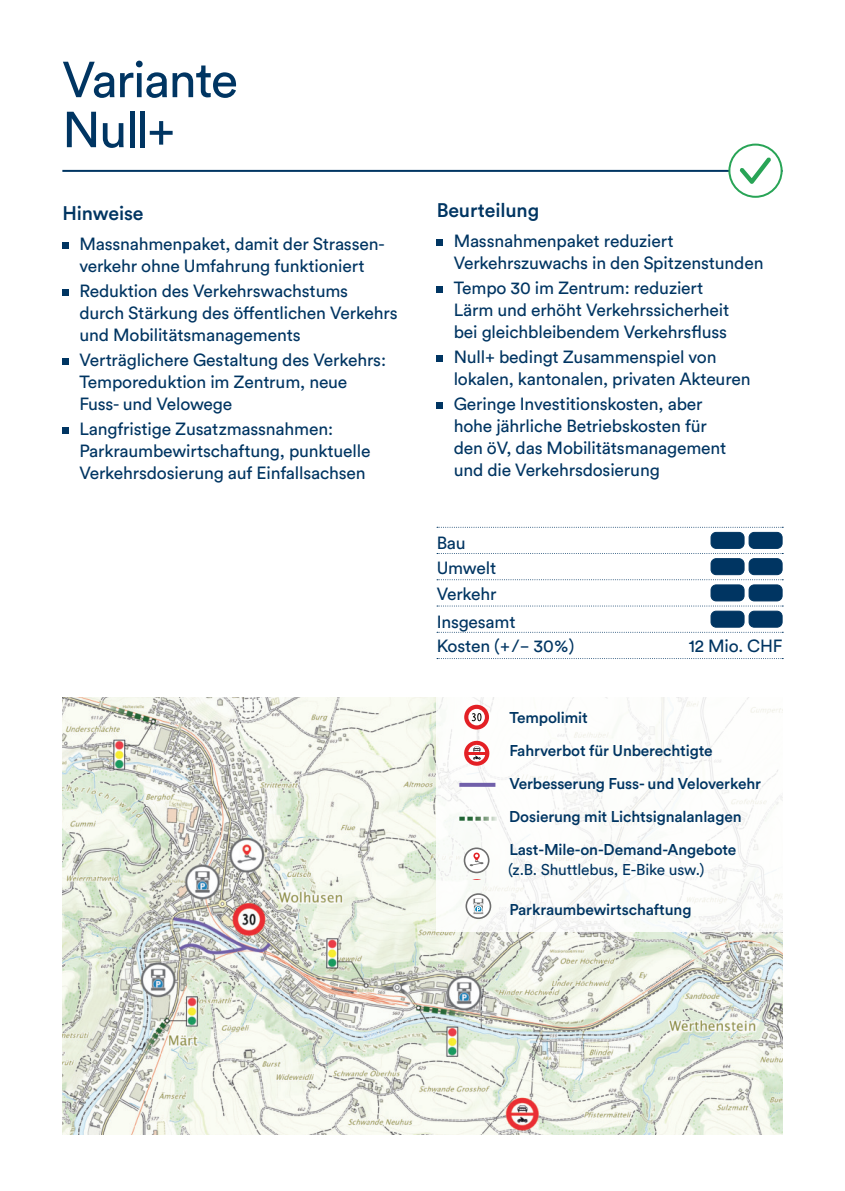
<style>
.page{position:relative;width:845px;height:1191px;background:#fff}
.page>*{position:absolute;margin:0;border:0;box-sizing:border-box;transform-origin:0 0}
.t1{font:50px/50px "Circular Std";letter-spacing:-.03em;color:#003562}
.t2{font:500 19.6px "Circular Std";letter-spacing:-.005em;color:#003562}
.t3{font:17.6px/22px "Circular Std";letter-spacing:-.01em;color:#003562}
.t4{font:500 15.6px/32.8px "Circular Std";letter-spacing:-.01em;color:#003562}
.t5{font:15.6px "Circular Std";letter-spacing:-.01em;color:#003562}
</style>
<div class="page">
<hr style="left:62px;top:170px;width:720px;height:2px;background:#003562">
<div style="left:62px;top:242px;width:7px;height:6px;background:#003562"></div>
<div style="left:62px;top:289px;width:7px;height:6px;background:#003562"></div>
<div style="left:62px;top:358px;width:7px;height:6px;background:#003562"></div>
<div style="left:62px;top:427px;width:7px;height:6px;background:#003562"></div>
<div style="left:437px;top:239px;width:6px;height:7px;background:#003562"></div>
<svg style="left:437px;top:286px;width:6px;height:6px"></svg>
<svg style="left:437px;top:355px;width:6px;height:6px"></svg>
<svg style="left:437px;top:402px;width:6px;height:6px"></svg>
<div style="left:729px;top:145px;width:52px;height:52px;background:#fff;border-radius:50%"></div>
<div style="left:728px;top:144px;width:54px;height:54px;border:2px solid #28a456;border-radius:50%"></div>
<svg style="left:739px;top:157px;width:32px;height:27px"></svg>
<svg style="left:437px;top:527px;width:346px;height:1px"></svg>
<svg style="left:437px;top:553px;width:346px;height:1px"></svg>
<svg style="left:437px;top:579px;width:346px;height:1px"></svg>
<svg style="left:437px;top:605px;width:346px;height:1px"></svg>
<svg style="left:437px;top:632px;width:346px;height:1px"></svg>
<svg style="left:437px;top:658px;width:346px;height:1px"></svg>
<div style="left:711px;top:532px;width:33px;height:16px;background:#003562;border-radius:5px"></div>
<div style="left:710px;top:532px;width:34px;height:17px;border:1px solid #003562;border-radius:5px"></div>
<div style="left:749px;top:532px;width:33px;height:16px;background:#003562;border-radius:5px"></div>
<div style="left:748px;top:532px;width:34px;height:17px;border:1px solid #003562;border-radius:5px"></div>
<div style="left:711px;top:558px;width:33px;height:16px;background:#003562;border-radius:5px"></div>
<div style="left:710px;top:558px;width:34px;height:17px;border:1px solid #003562;border-radius:5px"></div>
<div style="left:749px;top:558px;width:33px;height:16px;background:#003562;border-radius:5px"></div>
<div style="left:748px;top:558px;width:34px;height:17px;border:1px solid #003562;border-radius:5px"></div>
<div style="left:711px;top:585px;width:33px;height:16px;background:#003562;border-radius:5px"></div>
<div style="left:710px;top:584px;width:34px;height:17px;border:1px solid #003562;border-radius:5px"></div>
<div style="left:749px;top:585px;width:33px;height:16px;background:#003562;border-radius:5px"></div>
<div style="left:748px;top:584px;width:34px;height:17px;border:1px solid #003562;border-radius:5px"></div>
<div style="left:711px;top:611px;width:33px;height:16px;background:#003562;border-radius:5px"></div>
<div style="left:710px;top:610px;width:34px;height:17px;border:1px solid #003562;border-radius:5px"></div>
<div style="left:749px;top:611px;width:33px;height:16px;background:#003562;border-radius:5px"></div>
<div style="left:748px;top:610px;width:34px;height:17px;border:1px solid #003562;border-radius:5px"></div>
<img style="left:62px;top:697px;width:720px;height:437px">
<div style="left:437px;top:693px;width:408px;height:239px;background:#fff"></div>
<svg style="left:459px;top:783px;width:36px;height:4px"></svg>
<svg style="left:464px;top:739px;width:26px;height:27px"></svg>
<svg style="left:464px;top:848px;width:25px;height:24px"></svg>
<div style="left:464px;top:847px;width:25px;height:26px;border:2px solid #6e6e6e;border-radius:50%"></div>
<svg style="left:470px;top:852px;width:13px;height:14px"></svg>
<div style="left:465px;top:893px;width:26px;height:26px;border:2px solid #6e6e6e;border-radius:50%"></div>
<div style="left:473px;top:898px;width:11px;height:7px;border:1px solid #fff"></div>
<svg style="left:473px;top:899px;width:11px;height:15px"></svg>
<svg style="left:464px;top:704px;width:25px;height:25px"></svg>
<svg style="left:468px;top:709px;width:17px;height:16px"></svg>
<svg style="left:472px;top:713px;width:9px;height:8px"></svg>
<img style="left:459px;top:816px;width:38px;height:4px">
<h1 class="t1" style="left:62px;top:55px;width:177px">Variante<br>Null+</h1>
<p class="t2" style="left:62px;top:205px;width:83px">Hinweise</p>
<p class="t3" style="left:79px;top:233px;width:307px">Massnahmenpaket, damit der Strassen&shy;verkehr ohne Umfahrung funktioniert</p>
<p class="t3" style="left:79px;top:280px;width:320px">Reduktion des Verkehrswachstums<br>durch Stärkung des öffentlichen Verkehrs und Mobilitätsmanagements</p>
<p class="t3" style="left:79px;top:349px;width:308px">Verträglichere Gestaltung des Verkehrs:<br>Temporeduktion im Zentrum, neue<br>Fuss- und Velowege</p>
<p class="t3" style="left:79px;top:418px;width:293px">Langfristige Zusatzmassnahmen:<br>Parkraumbewirtschaftung, punktuelle<br>Verkehrsdosierung auf Einfallsachsen</p>
<p class="t2" style="left:437px;top:202px;width:104px">Beurteilung</p>
<p class="t3" style="left:454px;top:230px;width:311px">Massnahmenpaket reduziert<br>Verkehrszuwachs in den Spitzenstunden</p>
<p class="t3" style="left:454px;top:277px;width:277px">Tempo 30 im Zentrum: reduziert<br>Lärm und erhöht Verkehrssicherheit bei gleichbleibendem Verkehrsfluss</p>
<p class="t3" style="left:454px;top:346px;width:298px">Null+ bedingt Zusammenspiel von lokalen, kantonalen, privaten Akteuren</p>
<p class="t3" style="left:454px;top:393px;width:274px">Geringe Investitionskosten, aber hohe jährliche Betriebskosten für den öV, das Mobilitätsmanagement und die Verkehrsdosierung</p>
<p class="t3" style="left:437px;top:530px;width:80px;line-height:26.2px">Bau<br>Umwelt<br>Verkehr<br>Insgesamt</p>
<p class="t3" style="left:437px;top:635px;width:139px">Kosten (+/− 30 %)</p>
<p class="t3" style="left:689px;top:635px;width:95px">12 Mio. CHF</p>
<p class="t4" style="left:509px;top:702px;width:253px">Tempolimit<br>Fahrverbot für Unberechtigte<br>Verbesserung Fuss- und Veloverkehr<br>Dosierung mit Lichtsignalanlagen<br>Last-Mile-on-Demand-Angebote</p>
<p class="t5" style="left:508px;top:861px;width:198px">(z.B. Shuttlebus, E-Bike usw.)</p>
<p class="t4" style="left:509px;top:894px;width:184px">Parkraumbewirtschaftung</p>
</div>
